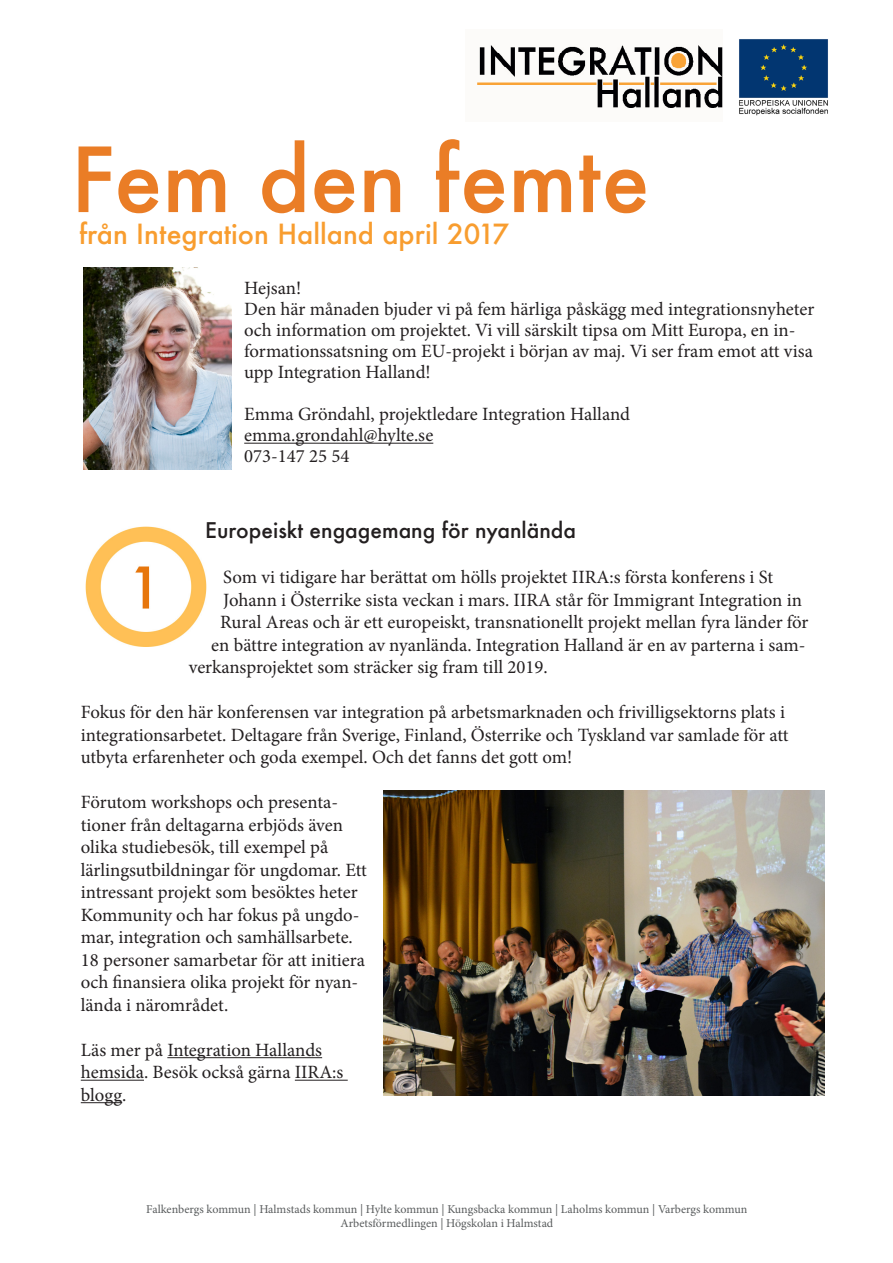
<style>
.page{position:relative;width:893px;height:1263px;background:#fff}
.page>*{position:absolute;margin:0;border:0;box-sizing:border-box;transform-origin:0 0}
.t1{font:500 87px "Futura";color:#ea7d26}
.t2{font:500 27px "Futura";color:#f89d2f}
.t3{font:500 21px "Futura";color:#231f20}
.t4{font:18.75px/22.5px "Minion Pro";color:#231f20}
.t5{font:12px "Minion Pro";color:#585b5c}
</style>
<div class="page">
<hr style="left:244px;top:443px;width:189px;height:1px;background:#231f20">
<img style="left:477px;top:45px;width:246px;height:63px">
<img style="left:739px;top:39px;width:89px;height:77px">
<img style="left:84px;top:268px;width:148px;height:202px">
<hr style="left:167px;top:1057px;width:155px;height:1px;background:#231f20">
<hr style="left:81px;top:1080px;width:63px;height:1px;background:#231f20">
<hr style="left:295px;top:1080px;width:53px;height:1px;background:#231f20">
<hr style="left:81px;top:1102px;width:41px;height:1px;background:#231f20">
<img style="left:81px;top:521px;width:130px;height:130px;border-radius:65px">
<img style="left:383px;top:791px;width:441px;height:304px">
<p class="t1" style="left:71px;top:120px;width:581px">Fem den femte</p>
<p class="t2" style="left:79px;top:216px;width:431px">från Integration Halland april 2017</p>
<p class="t4" style="left:244px;top:277px;width:59px">Hejsan!</p>
<p class="t4" style="left:244px;top:299px;width:572px;line-height:21px">Den här månaden bjuder vi på fem härliga påskägg med integrationsnyheter och information om projektet. Vi vill särskilt tipsa om Mitt Europa, en in&shy;formationssatsning om EU-projekt i början av maj. Vi ser fram emot att visa upp Integration Halland!</p>
<p class="t4" style="left:244px;top:403px;width:387px">Emma Gröndahl, projektledare Integration Halland</p>
<p class="t4" style="left:244px;top:424px;width:191px">emma.grondahl@hylte.se</p>
<p class="t4" style="left:244px;top:445px;width:107px">073-147 25 54</p>
<p class="t3" style="left:205px;top:516px;width:372px">Europeiskt engagemang för nyanlända</p>
<p class="t4" style="left:223px;top:566px;width:551px">Som vi tidigare har berättat om hölls projektet IIRA:s första konferens i St</p>
<p class="t4" style="left:223px;top:589px;width:580px">Johann i Österrike sista veckan i mars. IIRA står för Immigrant Integration in</p>
<p class="t4" style="left:220px;top:611px;width:590px">Rural Areas och är ett europeiskt, transnationellt projekt mellan fyra länder för</p>
<p class="t4" style="left:211px;top:634px;width:596px">en bättre integration av nyanlända. Integration Halland är en av parterna i sam-</p>
<p class="t4" style="left:189px;top:656px;width:360px">verkansprojektet som sträcker sig fram till 2019.</p>
<p class="t4" style="left:81px;top:701px;width:709px">Fokus för den här konferensen var integration på arbetsmarknaden och frivilligsektorns plats i integrationsarbetet. Deltagare från Sverige, Finland, Österrike och Tyskland var samlade för att utbyta erfarenheter och goda exempel. Och det fanns det gott om!</p>
<p class="t4" style="left:81px;top:791px;width:288px">Förutom workshops och presenta&shy;tioner från deltagarna erbjöds även olika studiebesök, till exempel på lärlingsutbildningar för ungdomar. Ett intressant projekt som besöktes heter Kommunity och har fokus på ungdo&shy;mar, integration och samhällsarbete.<br>18 personer samarbetar för att initiera och finansiera olika projekt för nyan&shy;lända i närområdet.</p>
<p class="t4" style="left:81px;top:1039px;width:243px">Läs mer på Integration Hallands</p>
<p class="t4" style="left:81px;top:1061px;width:264px">hemsida. Besök också gärna IIRA:s blogg.</p>
<p class="t5" style="left:146px;top:1201px;width:603px">Falkenbergs kommun | Halmstads kommun | Hylte kommun | Kungsbacka kommun | Laholms kommun | Varbergs kommun</p>
<p class="t5" style="left:340px;top:1215px;width:214px">Arbetsförmedlingen | Högskolan i Halmstad</p>
</div>
